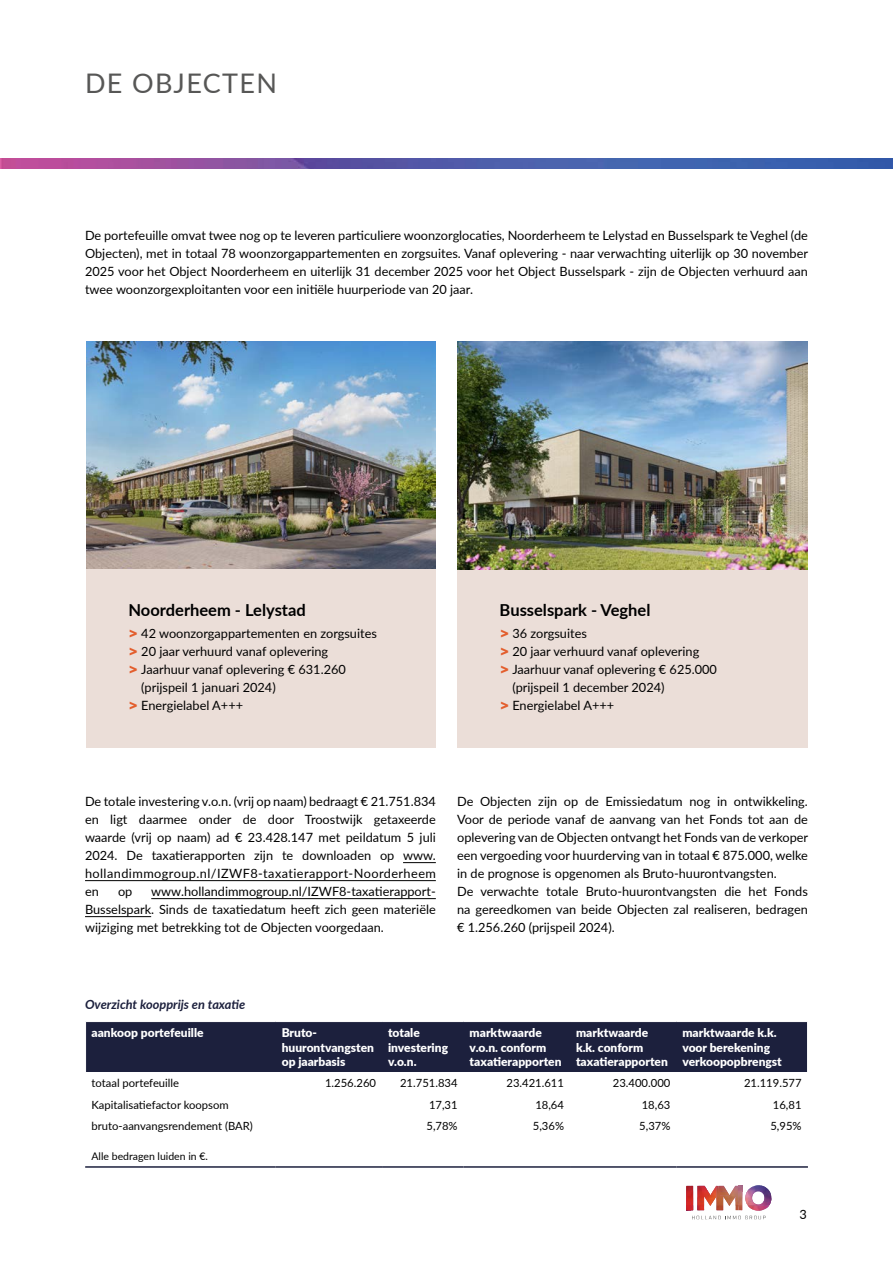
<style>
.page{position:relative;width:893px;height:1263px;background:#fff}
.page>*{position:absolute;margin:0;border:0;box-sizing:border-box;transform-origin:0 0}
.t1{font:27px "Lato";letter-spacing:.05em;color:#575756}
.t2{font:700 16.5px "Lato";color:#000}
.t3{font:12.75px/18px "Lato";color:#000;text-align:justify}
.t4{font:italic 700 12.75px "Lato";color:#1c203d}
.t5{font:900 12px/14.4px "Lato";color:#fff}
.t6{font:11.25px "Lato";color:#000}
.t7{font:10.5px "Lato";color:#000}
.s1{font-family:"Arial";font-weight:900;color:#e35e2d}
</style>
<div class="page">
<img style="left:686px;top:1185px;width:86px;height:34px">
<img style="left:0;top:158px;width:893px;height:11px">
<hr style="left:403px;top:862px;width:33px;height:1px;background:#000">
<hr style="left:85px;top:880px;width:351px;height:1px;background:#000">
<hr style="left:151px;top:898px;width:285px;height:1px;background:#000">
<hr style="left:85px;top:916px;width:66px;height:1px;background:#000">
<img style="left:86px;top:342px;width:350px;height:228px">
<div style="left:86px;top:570px;width:350px;height:178px;background:#ebded8"></div>
<div style="left:457px;top:570px;width:351px;height:178px;background:#ebded8"></div>
<img style="left:457px;top:342px;width:351px;height:228px">
<div style="left:85px;top:1021px;width:722px;height:51px;background:#1c203d"></div>
<hr style="left:85px;top:1166px;width:191px;height:2px;background:#1c203d">
<hr style="left:276px;top:1166px;width:106px;height:2px;background:#1c203d">
<hr style="left:382px;top:1166px;width:82px;height:2px;background:#1c203d">
<hr style="left:464px;top:1166px;width:106px;height:2px;background:#1c203d">
<hr style="left:570px;top:1166px;width:106px;height:2px;background:#1c203d">
<hr style="left:676px;top:1166px;width:132px;height:2px;background:#1c203d">
<h1 class="t1" style="left:85px;top:64px;width:194px">DE OBJECTEN</h1>
<p class="t3" style="left:85px;top:226px;width:725px">De portefeuille omvat twee nog op te leveren particuliere woonzorglocaties, Noorderheem te Lelystad en Busselspark te Veghel (de Objecten), met in totaal 78 woonzorgappartementen en zorgsuites. Vanaf oplevering - naar verwachting uiterlijk op 30 november 2025 voor het Object Noorderheem en uiterlijk 31 december 2025 voor het Object Busselspark - zijn de Objecten verhuurd aan twee woonzorgexploitanten voor een initiële huurperiode van 20 jaar.</p>
<p class="t2" style="left:129px;top:598px;width:179px">Noorderheem - Lelystad</p>
<p class="t3" style="left:129px;top:624px;width:249px"><span class="s1">&gt;</span> 42 woonzorgappartementen en zorgsuites</p>
<p class="t3" style="left:129px;top:642px;width:200px"><span class="s1">&gt;</span> 20 jaar verhuurd vanaf oplevering</p>
<p class="t3" style="left:129px;top:660px;width:218px"><span class="s1">&gt;</span> Jaarhuur vanaf oplevering € 631.260</p>
<p class="t3" style="left:141px;top:678px;width:136px">(prijspeil 1 januari 2024)</p>
<p class="t3" style="left:129px;top:696px;width:115px"><span class="s1">&gt;</span> Energielabel A+++</p>
<p class="t2" style="left:500px;top:598px;width:152px">Busselspark - Veghel</p>
<p class="t3" style="left:500px;top:624px;width:88px"><span class="s1">&gt;</span> 36 zorgsuites</p>
<p class="t3" style="left:500px;top:642px;width:200px"><span class="s1">&gt;</span> 20 jaar verhuurd vanaf oplevering</p>
<p class="t3" style="left:500px;top:660px;width:218px"><span class="s1">&gt;</span> Jaarhuur vanaf oplevering € 625.000</p>
<p class="t3" style="left:512px;top:678px;width:154px">(prijspeil 1 december 2024)</p>
<p class="t3" style="left:500px;top:696px;width:115px"><span class="s1">&gt;</span> Energielabel A+++</p>
<p class="t3" style="left:85px;top:791px;width:352px">De totale investering v.o.n. (vrij op naam) bedraagt € 21.751.834 en ligt daarmee onder de door Troostwijk getaxeerde waarde (vrij op naam) ad € 23.428.147 met peildatum 5 juli 2024. De taxatierapporten zijn te downloaden op www. hollandimmogroup.nl/IZWF8-taxatierapport-Noorderheem en</p>
<p class="t3" style="left:85px;top:881px;width:352px;text-indent:66px">www.hollandimmogroup.nl/IZWF8-taxatierapport-Busselspark. Sinds de taxatiedatum heeft zich geen materiële wijziging met betrekking tot de Objecten voorgedaan.</p>
<p class="t3" style="left:118px;top:881px;width:16px">op</p>
<p class="t3" style="left:457px;top:791px;width:353px;text-align:left">De Objecten zijn op de Emissiedatum nog in ontwikkeling.<br>Voor de periode vanaf de aanvang van het Fonds tot aan de oplevering van de Objecten ontvangt het Fonds van de verkoper een vergoeding voor huurderving van in totaal € 875.000, welke in de prognose is opgenomen als Bruto-huurontvangsten.<br>De verwachte totale Bruto-huurontvangsten die het Fonds na gereedkomen van beide Objecten zal realiseren, bedragen € 1.256.260 (prijspeil 2024).</p>
<p class="t4" style="left:85px;top:995px;width:162px">Overzicht koopprijs en taxatie</p>
<p class="t5" style="left:92px;top:1025px;width:114px">aankoop portefeuille</p>
<p class="t5" style="left:282px;top:1025px;width:94px">Bruto&shy;huurontvangsten op jaarbasis</p>
<p class="t5" style="left:388px;top:1025px;width:62px">totale investering v.o.n.</p>
<p class="t5" style="left:470px;top:1025px;width:93px">marktwaarde v.o.n. conform taxatierapporten</p>
<p class="t5" style="left:576px;top:1025px;width:93px">marktwaarde k.k. conform taxatierapporten</p>
<p class="t5" style="left:682px;top:1025px;width:101px">marktwaarde k.k. voor berekening verkoopopbrengst</p>
<p class="t6" style="left:92px;top:1075px;width:89px">totaal portefeuille</p>
<p class="t6" style="left:325px;top:1075px;width:52px">1.256.260</p>
<p class="t6" style="left:400px;top:1075px;width:59px">21.751.834</p>
<p class="t6" style="left:506px;top:1075px;width:59px">23.421.611</p>
<p class="t6" style="left:613px;top:1075px;width:59px">23.400.000</p>
<p class="t6" style="left:744px;top:1075px;width:59px">21.119.577</p>
<p class="t6" style="left:92px;top:1096px;width:139px">Kapitalisatiefactor koopsom</p>
<p class="t6" style="left:429px;top:1096px;width:30px">17,31</p>
<p class="t6" style="left:535px;top:1096px;width:30px">18,64</p>
<p class="t6" style="left:642px;top:1096px;width:30px">18,63</p>
<p class="t6" style="left:773px;top:1096px;width:30px">16,81</p>
<p class="t6" style="left:92px;top:1118px;width:163px">bruto-aanvangsrendement (BAR)</p>
<p class="t6" style="left:426px;top:1118px;width:33px">5,78%</p>
<p class="t6" style="left:533px;top:1118px;width:33px">5,36%</p>
<p class="t6" style="left:639px;top:1118px;width:33px">5,37%</p>
<p class="t6" style="left:770px;top:1118px;width:33px">5,95%</p>
<p class="t7" style="left:92px;top:1148px;width:118px">Alle bedragen luiden in €.</p>
<p class="t3" style="left:799px;top:1205px;width:9px">3</p>
</div>
